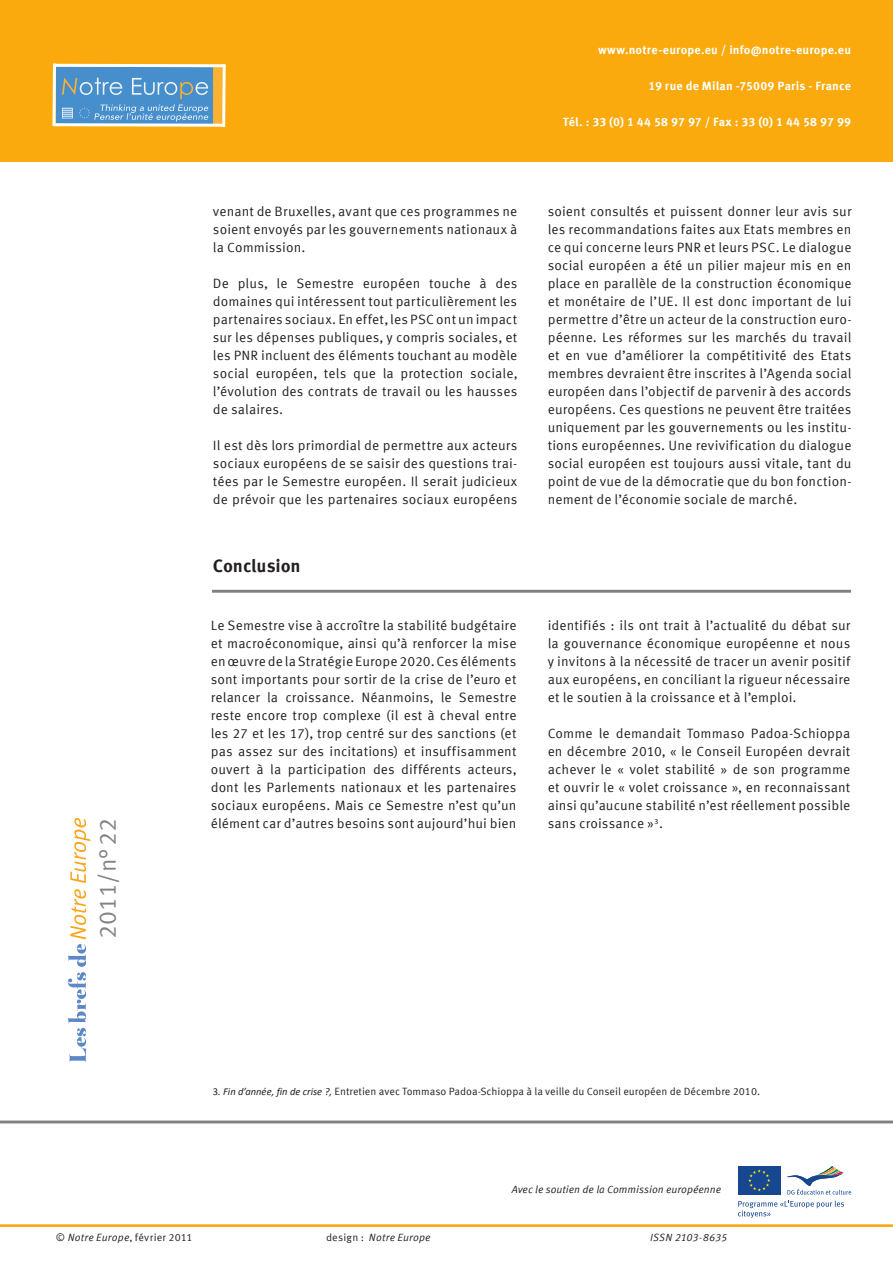
<style>
.page{position:relative;width:893px;height:1263px;background:#fff}
.page>*{position:absolute;margin:0;border:0;box-sizing:border-box;transform-origin:0 0}
.t1{font:24px "Meta Corr Turk";color:#808285}
.t2{font:700 18px "Meta Corr Turk";letter-spacing:-.005em;color:#231f20}
.t3{font:13.5px/18px "Meta Corr Turk";letter-spacing:.005em;color:#231f20;text-align:justify}
.t4{font:700 12px "Meta Corr Turk";letter-spacing:.015em;color:#fff}
.t5{font:10.5px "Meta Corr Turk";color:#231f20}
.t6{font:italic 10.5px "Meta Corr Turk";color:#231f20}
.t7{font:10.5px "Meta Corr Turk";letter-spacing:.02em;color:#231f20}
.s1{font-family:"Calibri"}
.s2{font-family:"Calibri";font-style:italic}
.s3{font-style:italic}
.s4{font-style:normal}
</style>
<div class="page">
<div style="left:0;top:0;width:893px;height:162px;background:#faaa0c"></div>
<svg style="left:50px;top:52px;width:178px;height:87px"></svg>
<hr style="left:0;top:1224px;width:893px;height:3px;background:#ffa817">
<svg style="left:738px;top:1201px;width:106px;height:17px"></svg>
<div style="left:738px;top:1166px;width:42px;height:28px;background:#174791"></div>
<svg style="left:748px;top:1169px;width:22px;height:22px"></svg>
<svg style="left:787px;top:1166px;width:64px;height:28px"></svg>
<svg style="left:68px;top:818px;width:23px;height:244px"></svg>
<svg style="left:0;top:1120px;width:893px;height:4px"></svg>
<hr style="left:213px;top:590px;width:637px;height:3px;background:#808080">
<h1 class="t1" style="left:94px;top:939px;width:123px;rotate:-90deg">2011/n°22</h1>
<p class="t4" style="left:598px;top:43px;width:255px">www.notre-europe.eu / info@notre-europe.eu</p>
<p class="t4" style="left:648px;top:79px;width:204px">19 rue de Milan -75009 Paris - France</p>
<p class="t4" style="left:563px;top:115px;width:290px">Tél. : 33 (0) 1 44 58 97 97 / Fax : 33 (0) 1 44 58 97 99</p>
<p class="t3" style="left:213px;top:202px;width:306px">venant de Bruxelles, avant que ces programmes ne soient envoyés par les gouvernements nationaux à la Commission.</p>
<p class="t3" style="left:213px;top:274px;width:306px">De plus, le Semestre européen touche à des domaines qui intéressent tout particulièrement les partenaires sociaux. En effet, les PSC ont un impact sur les dépenses publiques, y compris sociales, et les PNR incluent des éléments touchant au modèle social européen, tels que la protection sociale, l’évolution des contrats de travail ou les hausses de salaires.</p>
<p class="t3" style="left:213px;top:436px;width:306px">Il est dès lors primordial de permettre aux acteurs sociaux européens de se saisir des questions trai&shy;tées par le Semestre européen. Il serait judicieux de prévoir que les partenaires sociaux européens</p>
<h2 class="t2" style="left:213px;top:555px;width:89px">Conclusion</h2>
<p class="t3" style="left:548px;top:202px;width:305px">soient consultés et puissent donner leur avis sur les recommandations faites aux Etats membres en ce qui concerne leurs PNR et leurs PSC. Le dialogue social européen a été un pilier majeur mis en en place en parallèle de la construction économique et monétaire de l’UE. Il est donc important de lui permettre d’être un acteur de la construction euro&shy;péenne. Les réformes sur les marchés du travail et en vue d’améliorer la compétitivité des Etats membres devraient être inscrites à l’Agenda social européen dans l’objectif de parvenir à des accords européens. Ces questions ne peuvent être traitées uniquement par les gouvernements ou les institu&shy;tions européennes. Une revivification du dialogue social européen est toujours aussi vitale, tant du point de vue de la démocratie que du bon fonction&shy;nement de l’économie sociale de marché.</p>
<p class="t3" style="left:211px;top:616px;width:307px">Le Semestre vise à accroître la stabilité budgétaire et macroéconomique, ainsi qu’à renforcer la mise en œuvre de la Stratégie Europe 2020. Ces éléments sont importants pour sortir de la crise de l’euro et relancer la croissance. Néanmoins, le Semestre reste encore trop complexe (il est à cheval entre les 27 et les 17), trop centré sur des sanctions (et pas assez sur des incitations) et insuffisamment ouvert à la participation des différents acteurs, dont les Parlements nationaux et les partenaires sociaux européens. Mais ce Semestre n’est qu’un élément car d’autres besoins sont aujourd’hui bien</p>
<p class="t3" style="left:548px;top:616px;width:304px">identifiés : ils ont trait à l’actualité du débat sur la gouvernance économique européenne et nous y invitons à la nécessité de tracer un avenir positif aux européens, en conciliant la rigueur nécessaire et le soutien à la croissance et à l’emploi.</p>
<p class="t3" style="left:548px;top:724px;width:304px">Comme le demandait Tommaso Padoa-Schioppa en décembre 2010, « le Conseil Européen devrait achever le « volet stabilité » de son programme et ouvrir le « volet croissance », en reconnaissant ainsi qu’aucune stabilité n’est réellement possible sans croissance »<sup>3</sup>.</p>
<p class="t5" style="left:213px;top:1085px;width:549px"><span class="s1">3</span><span class="s2">. Fin d’année, fin de crise ?,</span> Entretien avec Tommaso Padoa-Schioppa à la veille du Conseil européen de Décembre 2010.</p>
<p class="t6" style="left:512px;top:1183px;width:211px">Avec le soutien de la Commission européenne</p>
<p class="t7" style="left:56px;top:1232px;width:138px">© <span class="s3">Notre Europe</span>, février 2011</p>
<p class="t6" style="left:326px;top:1232px;width:106px"><span class="s4">design :</span> Notre Europe</p>
<p class="t6" style="left:650px;top:1232px;width:79px">ISSN 2103-8635</p>
</div>
